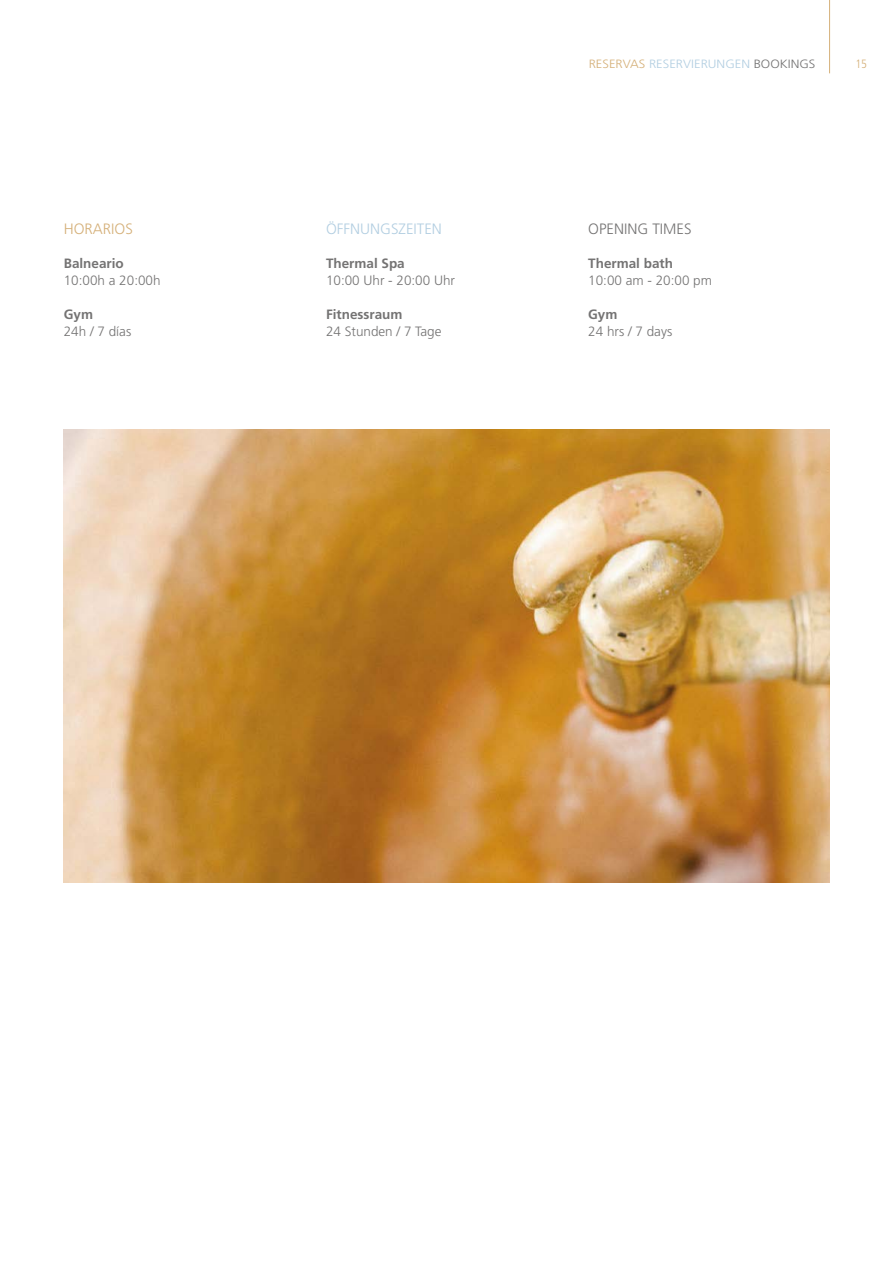
<style>
.page{position:relative;width:893px;height:1263px;background:#fff}
.page>*{position:absolute;margin:0;border:0;box-sizing:border-box;transform-origin:0 0}
.t1{font:300 15px "Frutiger LT Std";color:#b2cee1}
.t2{font:300 15px "Frutiger LT Std";color:#747373}
.t3{font:300 15px "Frutiger LT Std";color:#d5b079}
.t4{font:300 13.5px "Frutiger LT Std";color:#747373}
.t5{font:700 13.5px "Frutiger LT Std";color:#747373}
.t6{font:300 12px "Frutiger LT Std";color:#b2cee1;scale:1.09 1}
.t7{font:300 condensed 12px "Frutiger LT Std";color:#d5b079}
.s1{color:#d5b079}
.s2{color:#747373}
</style>
<div class="page">
<hr style="left:829px;top:0;width:1px;height:73px;background:#d5b079">
<img style="left:64px;top:429px;width:765px;height:453px">
<p class="t3" style="left:64px;top:220px;width:71px">HORARIOS</p>
<p class="t5" style="left:64px;top:255px;width:62px">Balneario</p>
<p class="t4" style="left:64px;top:273px;width:98px">10:00h a 20:00h</p>
<p class="t5" style="left:64px;top:306px;width:31px">Gym</p>
<p class="t4" style="left:64px;top:324px;width:69px">24h / 7 días</p>
<p class="t1" style="left:326px;top:220px;width:117px">ÖFFNUNGSZEITEN</p>
<p class="t5" style="left:326px;top:255px;width:80px">Thermal Spa</p>
<p class="t4" style="left:326px;top:273px;width:131px">10:00 Uhr - 20:00 Uhr</p>
<p class="t5" style="left:326px;top:306px;width:78px">Fitnessraum</p>
<p class="t4" style="left:326px;top:324px;width:117px">24 Stunden / 7 Tage</p>
<p class="t6" style="left:589px;top:57px;width:209px"><span class="s1">RESERVAS</span> RESERVIERUNGEN <span class="s2">BOOKINGS</span></p>
<p class="t7" style="left:855px;top:57px;width:13px">15</p>
<p class="t2" style="left:588px;top:220px;width:105px">OPENING TIMES</p>
<p class="t5" style="left:588px;top:255px;width:86px">Thermal bath</p>
<p class="t4" style="left:588px;top:273px;width:125px">10:00 am - 20:00 pm</p>
<p class="t5" style="left:588px;top:306px;width:31px">Gym</p>
<p class="t4" style="left:588px;top:324px;width:86px">24 hrs / 7 days</p>
</div>
